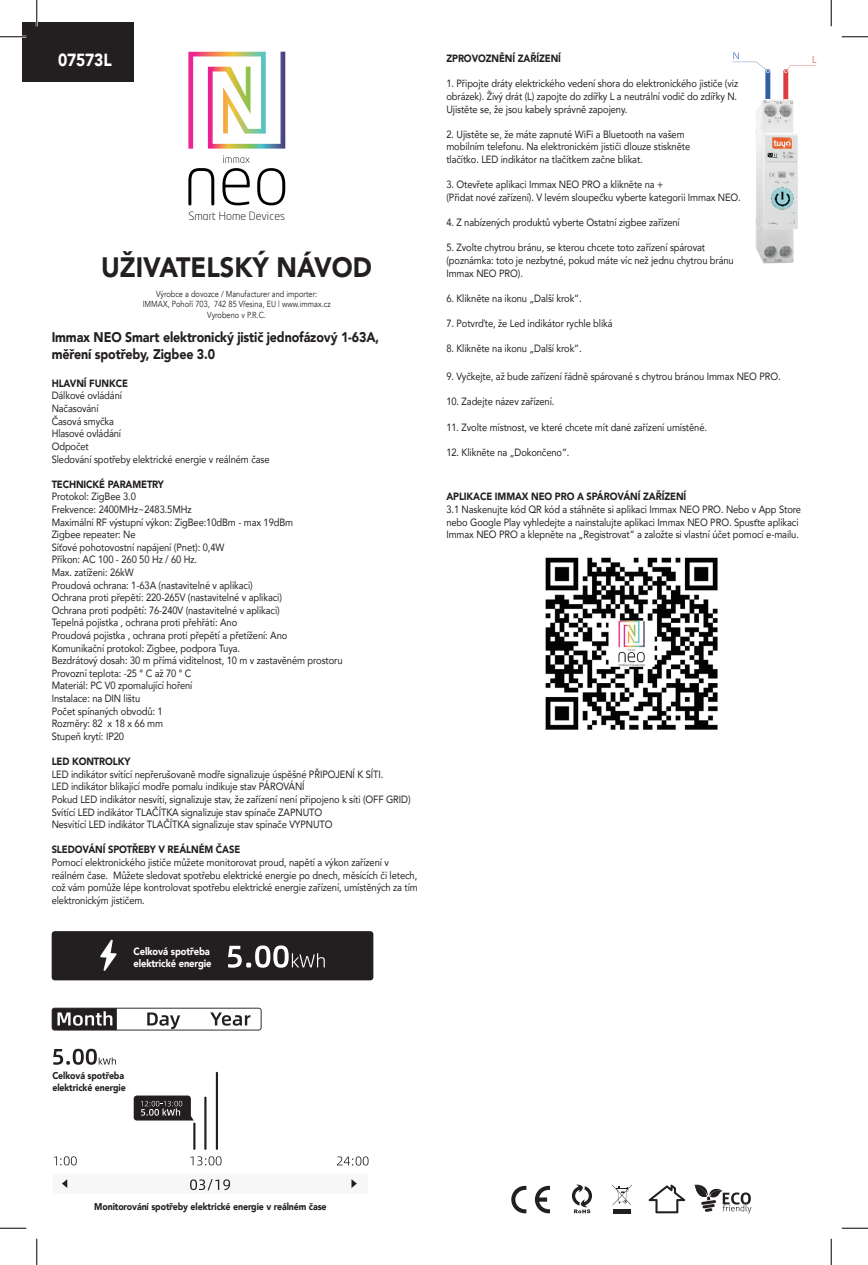
<style>
.page{position:relative;width:868px;height:1265px;background:#fff}
.page>*{position:absolute;margin:0;border:0;box-sizing:border-box;transform-origin:0 0}
.t1{font:900 28px "Avenir";color:#231f20;scale:.9 1}
.t2{font:900 17.5px "Avenir";letter-spacing:-.01em;color:#fff;scale:.89 1}
.t3{font:900 14px/16.8px "Avenir";letter-spacing:-.01em;color:#231f20;scale:.89 1}
.t4{font:300 11.2px "Neo Tech Std";letter-spacing:.01em;color:#000001}
.t5{font:10.5px/12.6px "Avenir";letter-spacing:-.01em;color:#231f20;scale:.89 1}
.t6{font:900 10.5px "Avenir";letter-spacing:-.01em;color:#231f20;scale:.89 1}
.t7{font:900 10.5px/12.6px "Avenir";letter-spacing:-.01em;color:#fff;scale:.89 1}
.t8{font:900 9.8px/11.9px "Avenir";letter-spacing:-.01em;color:#231f20;scale:.89 1}
.t9{font:8.75px/10.5px "Avenir";color:#231f20;text-align:center;scale:.85 1}
</style>
<div class="page">
<div style="left:52px;top:930px;width:321px;height:50px;background:#231f20;border-radius:3px"></div>
<svg style="left:100px;top:939px;width:17px;height:32px"></svg>
<svg style="left:228px;top:945px;width:97px;height:22px"></svg>
<svg style="left:54px;top:1156px;width:23px;height:9px"></svg>
<svg style="left:190px;top:1156px;width:31px;height:9px"></svg>
<svg style="left:337px;top:1156px;width:31px;height:9px"></svg>
<div style="left:52px;top:1173px;width:316px;height:20px;background:#f7f7f8;border-radius:4px"></div>
<svg style="left:53px;top:1048px;width:63px;height:16px"></svg>
<svg style="left:52px;top:1007px;width:209px;height:23px"></svg>
<hr style="left:193px;top:1122px;width:2px;height:27px;background:#231f20">
<hr style="left:204px;top:1096px;width:2px;height:53px;background:#231f20">
<hr style="left:216px;top:1071px;width:2px;height:78px;background:#231f20">
<svg style="left:62px;top:1179px;width:5px;height:8px"></svg>
<svg style="left:351px;top:1179px;width:6px;height:8px"></svg>
<svg style="left:190px;top:1179px;width:40px;height:10px"></svg>
<svg style="left:134px;top:1095px;width:60px;height:25px"></svg>
<svg style="left:188px;top:52px;width:97px;height:97px"></svg>
<svg style="left:188px;top:168px;width:26px;height:37px"></svg>
<svg style="left:257px;top:168px;width:28px;height:37px"></svg>
<svg style="left:222px;top:155px;width:28px;height:50px"></svg>
<div style="left:22px;top:22px;width:111px;height:59px;background:#231f20"></div>
<div style="left:765px;top:69px;width:5px;height:34px;background:#3060a3;border-radius:2px"></div>
<div style="left:783px;top:69px;width:5px;height:34px;background:#dd3c41;border-radius:2px"></div>
<svg style="left:732px;top:52px;width:37px;height:21px"></svg>
<svg style="left:783px;top:56px;width:33px;height:17px"></svg>
<img style="left:755px;top:99px;width:42px;height:164px">
<svg style="left:765px;top:99px;width:5px;height:4px"></svg>
<svg style="left:783px;top:99px;width:5px;height:4px"></svg>
<img style="left:545px;top:557px;width:173px;height:173px">
<svg style="left:694px;top:1184px;width:57px;height:28px"></svg>
<svg style="left:613px;top:1209px;width:17px;height:3px"></svg>
<svg style="left:612px;top:1184px;width:20px;height:20px"></svg>
<svg style="left:511px;top:1185px;width:15px;height:27px"></svg>
<svg style="left:534px;top:1185px;width:16px;height:27px"></svg>
<svg style="left:571px;top:1184px;width:20px;height:28px"></svg>
<svg style="left:648px;top:1184px;width:37px;height:28px"></svg>
<hr style="left:0;top:36px;width:26px;height:2px;background:#fff">
<hr style="left:36px;top:0;width:2px;height:26px;background:#fff">
<svg style="left:0;top:36px;width:26px;height:1px"></svg>
<svg style="left:841px;top:36px;width:26px;height:1px"></svg>
<svg style="left:0;top:1227px;width:26px;height:1px"></svg>
<svg style="left:841px;top:1227px;width:26px;height:1px"></svg>
<svg style="left:36px;top:0;width:1px;height:26px"></svg>
<svg style="left:36px;top:1238px;width:1px;height:26px"></svg>
<svg style="left:830px;top:0;width:1px;height:26px"></svg>
<svg style="left:830px;top:1238px;width:1px;height:26px"></svg>
<h2 class="t2" style="left:58px;top:45px;width:62px">07573L</h2>
<p class="t6" style="left:446px;top:49px;width:130px">ZPROVOZNĚNÍ ZAŘÍZENÍ</p>
<p class="t5" style="left:446px;top:77px;width:329px;text-align:justify">1. Připojte dráty elektrického vedení shora do elektronického jističe (viz obrázek). Živý drát (L) zapojte do zdířky L a neutrální vodič do zdířky N.<br>Ujistěte se, že jsou kabely správně zapojeny.</p>
<p class="t5" style="left:446px;top:127px;width:275px">2. Ujistěte se, že máte zapnuté WiFi a Bluetooth na vašem mobilním telefonu. Na elektronickém jističi dlouze stiskněte tlačítko. LED indikátor na tlačítkem začne blikat.</p>
<p class="t5" style="left:446px;top:178px;width:332px">3. Otevřete aplikaci Immax NEO PRO a klikněte na +<br>(Přidat nové zařízení). V levém sloupečku vyberte kategorii Immax NEO.</p>
<p class="t5" style="left:446px;top:216px;width:264px">4. Z nabízených produktů vyberte Ostatní zigbee zařízení</p>
<p class="t5" style="left:446px;top:241px;width:324px">5. Zvolte chytrou bránu, se kterou chcete toto zařízení spárovat (poznámka: toto je nezbytné, pokud máte víc než jednu chytrou bránu<br>Immax NEO PRO).</p>
<p class="t5" style="left:446px;top:291px;width:153px">6. Klikněte na ikonu „Další krok“.</p>
<p class="t5" style="left:446px;top:316px;width:188px">7. Potvrďte, že Led indikátor rychle bliká</p>
<p class="t5" style="left:446px;top:342px;width:153px">8. Klikněte na ikonu „Další krok“.</p>
<p class="t4" style="left:188px;top:209px;width:98px">Smart Home Devices</p>
<h1 class="t1" style="left:101px;top:243px;width:302px">UŽIVATELSKÝ NÁVOD</h1>
<p class="t9" style="left:143px;top:288px;width:222px">Výrobce a dovozce / Manufacturer and importer:<br>IMMAX, Pohoří 703, 742 85 Vřesina, EU | www.immax.cz<br>Vyrobeno v P.R.C.</p>
<h3 class="t3" style="left:52px;top:329px;width:369px">Immax NEO Smart elektronický jistič jednofázový 1-63A, měření spotřeby, Zigbee 3.0</h3>
<p class="t6" style="left:52px;top:374px;width:87px">HLAVNÍ FUNKCE</p>
<p class="t5" style="left:52px;top:389px;width:246px">Dálkové ovládání<br>Načasování<br>Časová smyčka<br>Hlasové ovládání<br>Odpočet<br>Sledování spotřeby elektrické energie v reálném čase</p>
<p class="t6" style="left:52px;top:475px;width:128px">TECHNICKÉ PARAMETRY</p>
<p class="t5" style="left:52px;top:490px;width:328px">Protokol: ZigBee 3.0<br>Frekvence: 2400MHz~2483.5MHz<br>Maximální RF výstupní výkon: ZigBee:10dBm - max 19dBm<br>Zigbee repeater: Ne<br>Síťové pohotovostní napájení (Pnet): 0,4W<br>Příkon: AC 100 - 260 50 Hz / 60 Hz.<br>Max. zatíženi: 26kW<br>Proudová ochrana: 1-63A (nastavitelné v aplikaci)<br>Ochrana proti přepětí: 220-265V (nastavitelné v aplikaci)<br>Ochrana proti podpětí: 76-240V (nastavitelné v aplikaci)<br>Tepelná pojistka , ochrana proti přehřátí: Ano<br>Proudová pojistka , ochrana proti přepětí a přetížení: Ano Komunikační protokol: Zigbee, podpora Tuya.<br>Bezdrátový dosah: 30 m přímá viditelnost, 10 m v zastavěném prostoru Provozní teplota: -25 ° C až 70 ° C<br>Materiál: PC V0 zpomalující hoření<br>Instalace: na DIN lištu<br>Počet spínaných obvodů: 1<br>Rozměry: 82 x 18 x 66 mm<br>Stupeň krytí: IP20</p>
<p class="t6" style="left:52px;top:752px;width:90px">LED KONTROLKY</p>
<p class="t5" style="left:52px;top:767px;width:404px">LED indikátor svítící nepřerušovaně modře signalizuje úspěšné PŘIPOJENÍ K SÍTI.<br>LED indikátor blikající modře pomalu indikuje stav PÁROVÁNÍ<br>Pokud LED indikátor nesvítí, signalizuje stav, že zařízení není připojeno k síti (OFF GRID)<br>Svítící LED indikátor TLAČÍTKA signalizuje stav spínače ZAPNUTO<br>Nesvítící LED indikátor TLAČÍTKA signalizuje stav spínače VYPNUTO</p>
<p class="t6" style="left:52px;top:840px;width:213px">SLEDOVÁNÍ SPOTŘEBY V REÁLNÉM ČASE</p>
<p class="t5" style="left:52px;top:855px;width:412px">Pomocí elektronického jističe můžete monitorovat proud, napětí a výkon zařízení v reálném čase. Můžete sledovat spotřebu elektrické energie po dnech, měsících či letech, což vám pomůže lépe kontrolovat spotřebu elektrické energie zařízení, umístěných za tím elektronickým jističem.</p>
<p class="t7" style="left:133px;top:944px;width:89px">Celková spotřeba elektrické energie</p>
<p class="t5" style="left:446px;top:370px;width:377px">9. Vyčkejte, až bude zařízení řádně spárované s chytrou bránou Immax NEO PRO.</p>
<p class="t5" style="left:446px;top:395px;width:123px">10. Zadejte název zařízení.</p>
<p class="t5" style="left:446px;top:420px;width:294px">11. Zvolte místnost, ve které chcete mít dané zařízení umístěné.</p>
<p class="t5" style="left:446px;top:445px;width:140px">12. Klikněte na „Dokončeno“.</p>
<p class="t6" style="left:446px;top:487px;width:271px">APLIKACE IMMAX NEO PRO A SPÁROVÁNÍ ZAŘÍZENÍ</p>
<p class="t5" style="left:446px;top:502px;width:400px">3.1 Naskenujte kód QR kód a stáhněte si aplikaci Immax NEO PRO. Nebo v App Store nebo Google Play vyhledejte a nainstalujte aplikaci Immax NEO PRO. Spusťte aplikaci<br>Immax NEO PRO a klepněte na „Registrovat“ a založte si vlastní účet pomocí e-mailu.</p>
<p class="t8" style="left:52px;top:1068px;width:84px">Celková spotřeba elektrické energie</p>
<p class="t8" style="left:94px;top:1199px;width:262px">Monitorování spotřeby elektrické energie v reálném čase</p>
</div>
